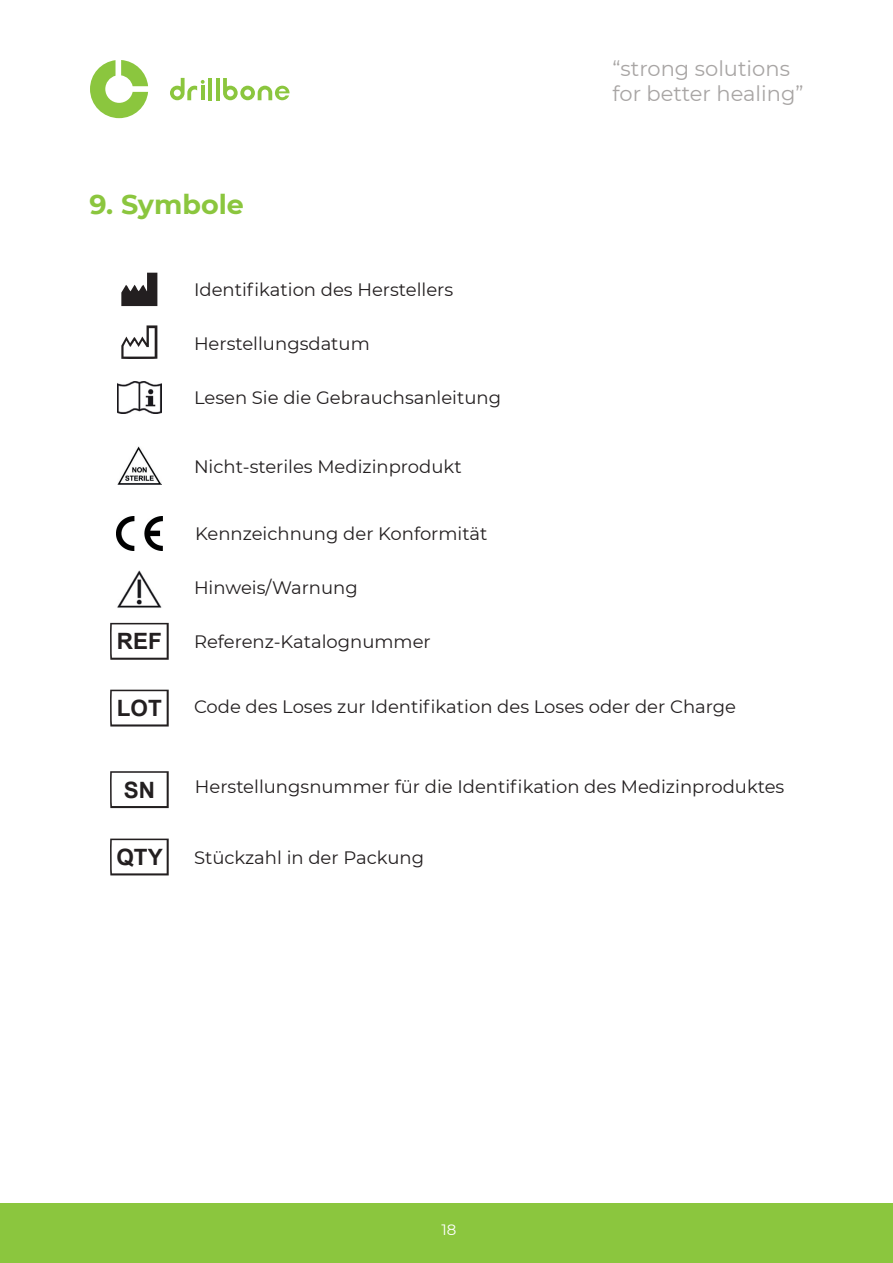
<style>
.page{position:relative;width:893px;height:1263px;background:#fff}
.page>*{position:absolute;margin:0;border:0;box-sizing:border-box;transform-origin:0 0}
.t1{font:700 27px "Montserrat";color:#8bc63e}
.t2{font:700 22.5px "Arial";color:#231f20}
.t3{font:21px/25.5px "Montserrat";color:#a8a5a4}
.t4{font:18px "Montserrat";color:#231f20}
.t5{font:15px "Montserrat";color:#fff}
</style>
<div class="page">
<div style="left:0;top:1203px;width:893px;height:60px;background:#8bc63e"></div>
<svg style="left:90px;top:60px;width:58px;height:58px"></svg>
<hr style="left:208px;top:78px;width:4px;height:22px;background:#8bc63e">
<hr style="left:216px;top:78px;width:3px;height:22px;background:#8bc63e">
<svg style="left:170px;top:78px;width:35px;height:22px"></svg>
<svg style="left:223px;top:78px;width:67px;height:22px"></svg>
<svg style="left:121px;top:273px;width:36px;height:33px"></svg>
<svg style="left:121px;top:325px;width:36px;height:34px"></svg>
<svg style="left:110px;top:690px;width:59px;height:36px"></svg>
<img style="left:117px;top:382px;width:45px;height:32px">
<img style="left:117px;top:447px;width:44px;height:37px">
<img style="left:116px;top:516px;width:47px;height:34px">
<img style="left:117px;top:570px;width:45px;height:38px">
<svg style="left:110px;top:771px;width:59px;height:37px"></svg>
<svg style="left:110px;top:623px;width:59px;height:37px"></svg>
<svg style="left:110px;top:838px;width:59px;height:37px"></svg>
<h1 class="t1" style="left:89px;top:188px;width:156px">9. Symbole</h1>
<p class="t4" style="left:194px;top:279px;width:261px">Identifikation des Herstellers</p>
<p class="t4" style="left:194px;top:333px;width:177px">Herstellungsdatum</p>
<p class="t4" style="left:194px;top:387px;width:309px">Lesen Sie die Gebrauchsanleitung</p>
<p class="t2" style="left:117px;top:633px;width:46px">REF</p>
<p class="t4" style="left:194px;top:456px;width:269px">Nicht-steriles Medizinprodukt</p>
<p class="t4" style="left:195px;top:522px;width:294px">Kennzeichnung der Konformität</p>
<p class="t4" style="left:194px;top:576px;width:165px">Hinweis/Warnung</p>
<p class="t4" style="left:194px;top:630px;width:238px">Referenz-Katalognummer</p>
<p class="t3" style="left:613px;top:55px;width:192px">“strong solutions for better healing”</p>
<p class="t2" style="left:117px;top:700px;width:46px">LOT</p>
<p class="t4" style="left:194px;top:696px;width:543px">Code des Loses zur Identifikation des Loses oder der Charge</p>
<p class="t2" style="left:124px;top:781px;width:33px">SN</p>
<p class="t4" style="left:195px;top:775px;width:591px">Herstellungsnummer für die Identifikation des Medizinproduktes</p>
<p class="t2" style="left:116px;top:849px;width:48px">QTY</p>
<p class="t4" style="left:194px;top:846px;width:232px">Stückzahl in der Packung</p>
<p class="t5" style="left:441px;top:1220px;width:16px">18</p>
</div>
